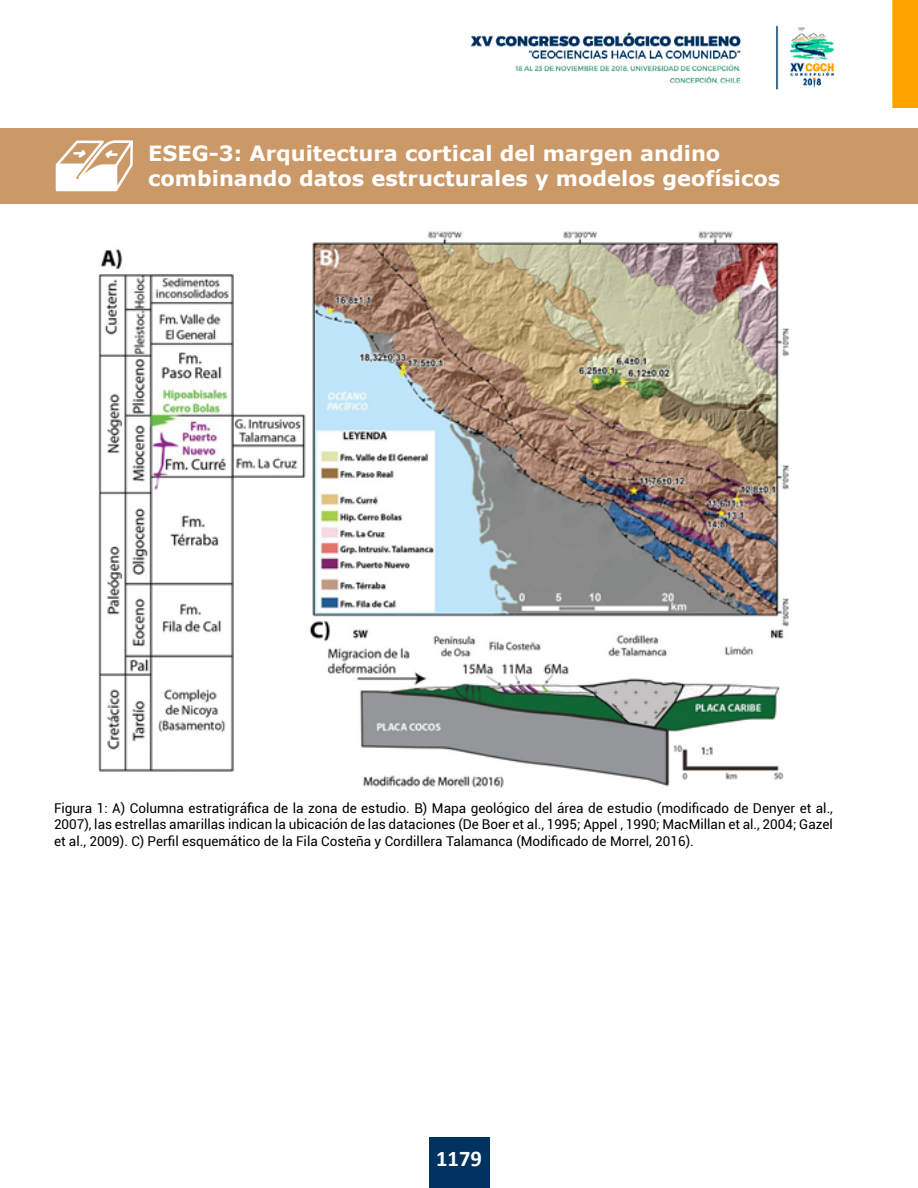
<style>
.page{position:relative;width:918px;height:1188px;background:#fff}
.page>*{position:absolute;margin:0;border:0;box-sizing:border-box;transform-origin:0 0}
.t1{font:700 22.5px "Calibri";color:#fff}
.t2{font:700 21px/25.2px "Verdana";color:#fff}
.t3{font:13.5px/16.2px "Roboto";color:#000;text-align:justify}
</style>
<div class="page">
<img style="left:470px;top:0;width:448px;height:108px">
<div style="left:429px;top:1138px;width:60px;height:50px;background:#00335f"></div>
<div style="left:0;top:128px;width:918px;height:75px;background:#cb9867"></div>
<svg style="left:56px;top:140px;width:77px;height:51px"></svg>
<img style="left:98px;top:231px;width:691px;height:557px">
<p class="t2" style="left:148px;top:141px;width:634px">ESEG-3: Arquitectura cortical del margen andino combinando datos estructurales y modelos geofísicos</p>
<p class="t3" style="left:54px;top:800px;width:780px">Figura 1: A) Columna estratigráfica de la zona de estudio. B) Mapa geológico del área de estudio (modificado de Denyer et al., 2007), las estrellas amarillas indican la ubicación de las dataciones (De Boer et al., 1995; Appel , 1990; MacMillan et al., 2004; Gazel et al., 2009). C) Perfil esquemático de la Fila Costeña y Cordillera Talamanca (Modificado de Morrel, 2016).</p>
<p class="t1" style="left:436px;top:1143px;width:47px">1179</p>
</div>
